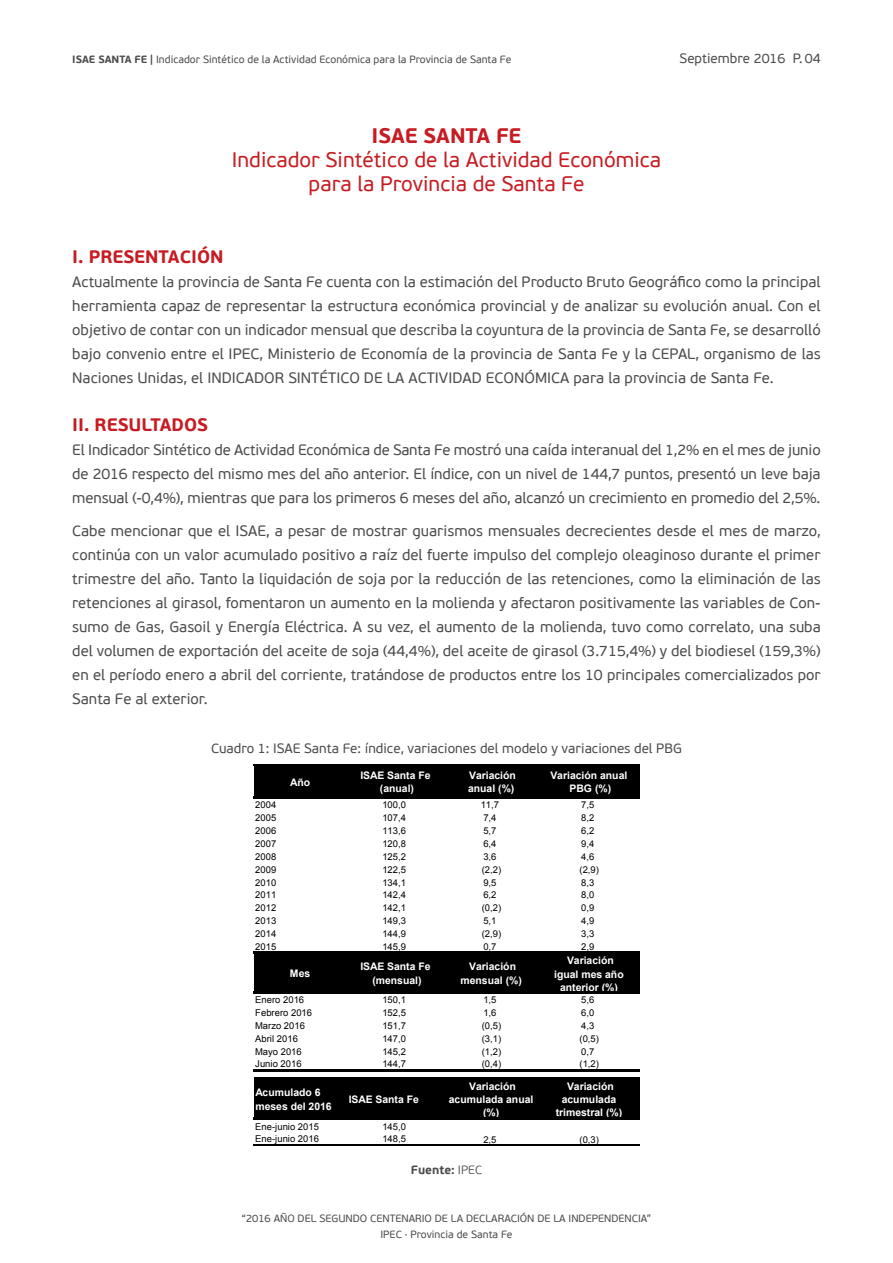
<style>
.page{position:relative;width:893px;height:1263px;background:#fff}
.page>*{position:absolute;margin:0;border:0;box-sizing:border-box;transform-origin:0 0}
.Título{font:21px "PF Beau Sans Pro";color:#c61c22}
.Título-2{font:700 21px "PF Beau Sans Pro";color:#c61c22}
.Subtítulo{font:700 18px "PF Beau Sans Pro";color:#c61c22}
.Texto{font:15px/24px "PF Beau Sans Pro";color:#4b4c4d;text-align:justify}
.Gráfico{font:13.5px "PF Beau Sans Pro";color:#4b4c4d}
.Notas{font:700 12px "PF Beau Sans Pro";color:#4b4c4d}
.t1{font:10.5px "PF Beau Sans Pro";color:#4b4c4d}
.t2{font:700 10.35px/13.4px "Arial";color:#fff;text-align:center}
.t3{font:9.45px "Arial";letter-spacing:.005em;color:#000}
.s1{font-weight:700}
.s2{font-weight:300}
</style>
<div class="page">
<div style="left:254px;top:765px;width:386px;height:32px;background:#000"></div>
<div style="left:254px;top:953px;width:386px;height:39px;background:#000"></div>
<div style="left:254px;top:1078px;width:386px;height:41px;background:#000"></div>
<hr style="left:253px;top:764px;width:387px;height:2px;background:#000">
<hr style="left:253px;top:796px;width:387px;height:2px;background:#000">
<hr style="left:253px;top:952px;width:387px;height:2px;background:#000">
<hr style="left:253px;top:991px;width:387px;height:2px;background:#000">
<hr style="left:253px;top:1069px;width:387px;height:2px;background:#000">
<hr style="left:253px;top:1118px;width:387px;height:2px;background:#000">
<hr style="left:253px;top:1144px;width:387px;height:2px;background:#000">
<p class="t1" style="left:72px;top:54px;width:441px"><span class="s1">ISAE SANTA FE |</span> Indicador Sintético de la Actividad Económica para la Provincia de Santa Fe</p>
<p class="Gráfico" style="left:680px;top:51px;width:143px">Septiembre 2016 P. 04</p>
<p class="Título-2" style="left:371px;top:123px;width:152px">ISAE SANTA FE</p>
<p class="Título" style="left:232px;top:148px;width:431px">Indicador Sintético de la Actividad Económica</p>
<p class="Título" style="left:309px;top:172px;width:277px">para la Provincia de Santa Fe</p>
<p class="Subtítulo" style="left:72px;top:246px;width:153px">I. PRESENTACIÓN</p>
<p class="Texto" style="left:72px;top:271px;width:750px">Actualmente la provincia de Santa Fe cuenta con la estimación del Producto Bruto Geográfico como la principal herramienta capaz de representar la estructura económica provincial y de analizar su evolución anual. Con el objetivo de contar con un indicador mensual que describa la coyuntura de la provincia de Santa Fe, se desarrolló bajo convenio entre el IPEC, Ministerio de Economía de la provincia de Santa Fe y la CEPAL, organismo de las Naciones Unidas, el INDICADOR SINTÉTICO DE LA ACTIVIDAD ECONÓMICA para la provincia de Santa Fe.</p>
<p class="Subtítulo" style="left:72px;top:414px;width:137px">II. RESULTADOS</p>
<p class="Texto" style="left:72px;top:439px;width:750px">El Indicador Sintético de Actividad Económica de Santa Fe mostró una caída interanual del 1,2% en el mes de junio de 2016 respecto del mismo mes del año anterior. El índice, con un nivel de 144,7 puntos, presentó un leve baja mensual (-0,4%), mientras que para los primeros 6 meses del año, alcanzó un crecimiento en promedio del 2,5%.</p>
<p class="Texto" style="left:72px;top:519px;width:750px">Cabe mencionar que el ISAE, a pesar de mostrar guarismos mensuales decrecientes desde el mes de marzo, continúa con un valor acumulado positivo a raíz del fuerte impulso del complejo oleaginoso durante el primer trimestre del año. Tanto la liquidación de soja por la reducción de las retenciones, como la eliminación de las retenciones al girasol, fomentaron un aumento en la molienda y afectaron positivamente las variables de Con&shy;sumo de Gas, Gasoil y Energía Eléctrica. A su vez, el aumento de la molienda, tuvo como correlato, una suba del volumen de exportación del aceite de soja (44,4%), del aceite de girasol (3.715,4%) y del biodiesel (159,3%) en el período enero a abril del corriente, tratándose de productos entre los 10 principales comercializados por Santa Fe al exterior.</p>
<p class="Gráfico" style="left:211px;top:740px;width:472px">Cuadro 1: ISAE Santa Fe: índice, variaciones del modelo y variaciones del PBG</p>
<p class="t2" style="left:290px;top:776px;width:21px">Año</p>
<p class="t2" style="left:360px;top:769px;width:72px">ISAE Santa Fe (anual)</p>
<p class="t2" style="left:468px;top:769px;width:49px;text-align:left">Variación anual (%)</p>
<p class="t2" style="left:550px;top:769px;width:78px">Variación anual<br>PBG (%)</p>
<p class="t3" style="left:255px;top:799px;width:23px">2004</p>
<p class="t3" style="left:382px;top:799px;width:25px">100,0</p>
<p class="t3" style="left:481px;top:799px;width:20px">11,7</p>
<p class="t3" style="left:581px;top:799px;width:15px">7,5</p>
<p class="t3" style="left:255px;top:811px;width:23px">2005</p>
<p class="t3" style="left:382px;top:811px;width:25px">107,4</p>
<p class="t3" style="left:483px;top:811px;width:15px">7,4</p>
<p class="t3" style="left:581px;top:811px;width:15px">8,2</p>
<p class="t3" style="left:255px;top:824px;width:23px">2006</p>
<p class="t3" style="left:382px;top:824px;width:25px">113,6</p>
<p class="t3" style="left:483px;top:824px;width:15px">5,7</p>
<p class="t3" style="left:581px;top:824px;width:15px">6,2</p>
<p class="t3" style="left:255px;top:837px;width:23px">2007</p>
<p class="t3" style="left:382px;top:837px;width:25px">120,8</p>
<p class="t3" style="left:483px;top:837px;width:15px">6,4</p>
<p class="t3" style="left:581px;top:837px;width:15px">9,4</p>
<p class="t3" style="left:255px;top:850px;width:23px">2008</p>
<p class="t3" style="left:382px;top:850px;width:25px">125,2</p>
<p class="t3" style="left:483px;top:850px;width:15px">3,6</p>
<p class="t3" style="left:581px;top:850px;width:15px">4,6</p>
<p class="t3" style="left:255px;top:863px;width:23px">2009</p>
<p class="t3" style="left:382px;top:863px;width:25px">122,5</p>
<p class="t3" style="left:482px;top:863px;width:21px">(2,2)</p>
<p class="t3" style="left:579px;top:863px;width:21px">(2,9)</p>
<p class="t3" style="left:255px;top:876px;width:23px">2010</p>
<p class="t3" style="left:382px;top:876px;width:25px">134,1</p>
<p class="t3" style="left:483px;top:876px;width:15px">9,5</p>
<p class="t3" style="left:581px;top:876px;width:15px">8,3</p>
<p class="t3" style="left:255px;top:889px;width:23px">2011</p>
<p class="t3" style="left:382px;top:889px;width:25px">142,4</p>
<p class="t3" style="left:483px;top:889px;width:15px">6,2</p>
<p class="t3" style="left:581px;top:889px;width:15px">8,0</p>
<p class="t3" style="left:255px;top:902px;width:23px">2012</p>
<p class="t3" style="left:382px;top:902px;width:25px">142,1</p>
<p class="t3" style="left:482px;top:902px;width:21px">(0,2)</p>
<p class="t3" style="left:581px;top:902px;width:15px">0,9</p>
<p class="t3" style="left:255px;top:915px;width:23px">2013</p>
<p class="t3" style="left:382px;top:915px;width:25px">149,3</p>
<p class="t3" style="left:483px;top:915px;width:15px">5,1</p>
<p class="t3" style="left:581px;top:915px;width:15px">4,9</p>
<p class="t3" style="left:255px;top:927px;width:23px">2014</p>
<p class="t3" style="left:382px;top:927px;width:25px">144,9</p>
<p class="t3" style="left:482px;top:927px;width:21px">(2,9)</p>
<p class="t3" style="left:581px;top:927px;width:15px">3,3</p>
<p class="t3" style="left:255px;top:940px;width:23px">2015</p>
<p class="t3" style="left:382px;top:940px;width:25px">145,9</p>
<p class="t3" style="left:483px;top:940px;width:15px">0,7</p>
<p class="t3" style="left:581px;top:940px;width:15px">2,9</p>
<p class="t2" style="left:290px;top:967px;width:22px">Mes</p>
<p class="t2" style="left:360px;top:960px;width:72px">ISAE Santa Fe (mensual)</p>
<p class="t2" style="left:460px;top:960px;width:63px">Variación mensual (%)</p>
<p class="t2" style="left:554px;top:954px;width:71px">Variación igual mes año anterior (%)</p>
<p class="t3" style="left:255px;top:993px;width:50px">Enero 2016</p>
<p class="t3" style="left:382px;top:993px;width:25px">150,1</p>
<p class="t3" style="left:483px;top:993px;width:15px">1,5</p>
<p class="t3" style="left:581px;top:993px;width:15px">5,6</p>
<p class="t3" style="left:255px;top:1006px;width:58px">Febrero 2016</p>
<p class="t3" style="left:382px;top:1006px;width:25px">152,5</p>
<p class="t3" style="left:483px;top:1006px;width:15px">1,6</p>
<p class="t3" style="left:581px;top:1006px;width:15px">6,0</p>
<p class="t3" style="left:255px;top:1019px;width:51px">Marzo 2016</p>
<p class="t3" style="left:382px;top:1019px;width:25px">151,7</p>
<p class="t3" style="left:482px;top:1019px;width:21px">(0,5)</p>
<p class="t3" style="left:581px;top:1019px;width:15px">4,3</p>
<p class="t3" style="left:255px;top:1032px;width:44px">Abril 2016</p>
<p class="t3" style="left:382px;top:1032px;width:25px">147,0</p>
<p class="t3" style="left:482px;top:1032px;width:21px">(3,1)</p>
<p class="t3" style="left:579px;top:1032px;width:21px">(0,5)</p>
<p class="t3" style="left:255px;top:1045px;width:48px">Mayo 2016</p>
<p class="t3" style="left:382px;top:1045px;width:25px">145,2</p>
<p class="t3" style="left:482px;top:1045px;width:21px">(1,2)</p>
<p class="t3" style="left:581px;top:1045px;width:15px">0,7</p>
<p class="t3" style="left:255px;top:1058px;width:48px">Junio 2016</p>
<p class="t3" style="left:382px;top:1058px;width:25px">144,7</p>
<p class="t3" style="left:482px;top:1058px;width:21px">(0,4)</p>
<p class="t3" style="left:579px;top:1058px;width:21px">(1,2)</p>
<p class="t2" style="left:255px;top:1086px;width:78px;text-align:left">Acumulado 6 meses del 2016</p>
<p class="t2" style="left:349px;top:1093px;width:72px">ISAE Santa Fe</p>
<p class="t2" style="left:449px;top:1080px;width:86px">Variación acumulada anual (%)</p>
<p class="t2" style="left:556px;top:1080px;width:68px">Variación acumulada trimestral (%)</p>
<p class="t3" style="left:255px;top:1120px;width:65px">Ene-junio 2015</p>
<p class="t3" style="left:382px;top:1120px;width:25px">145,0</p>
<p class="t3" style="left:255px;top:1133px;width:65px">Ene-junio 2016</p>
<p class="t3" style="left:382px;top:1133px;width:25px">148,5</p>
<p class="t3" style="left:483px;top:1134px;width:15px">2,5</p>
<p class="t3" style="left:580px;top:1134px;width:21px">(0,3)</p>
<p class="Notas" style="left:411px;top:1162px;width:73px">Fuente: <span class="s2">IPEC</span></p>
<p class="t1" style="left:242px;top:1212px;width:411px">“2016 AÑO DEL SEGUNDO CENTENARIO DE LA DECLARACIÓN DE LA INDEPENDENCIA”</p>
<p class="t1" style="left:380px;top:1229px;width:134px">IPEC · Provincia de Santa Fe</p>
</div>
